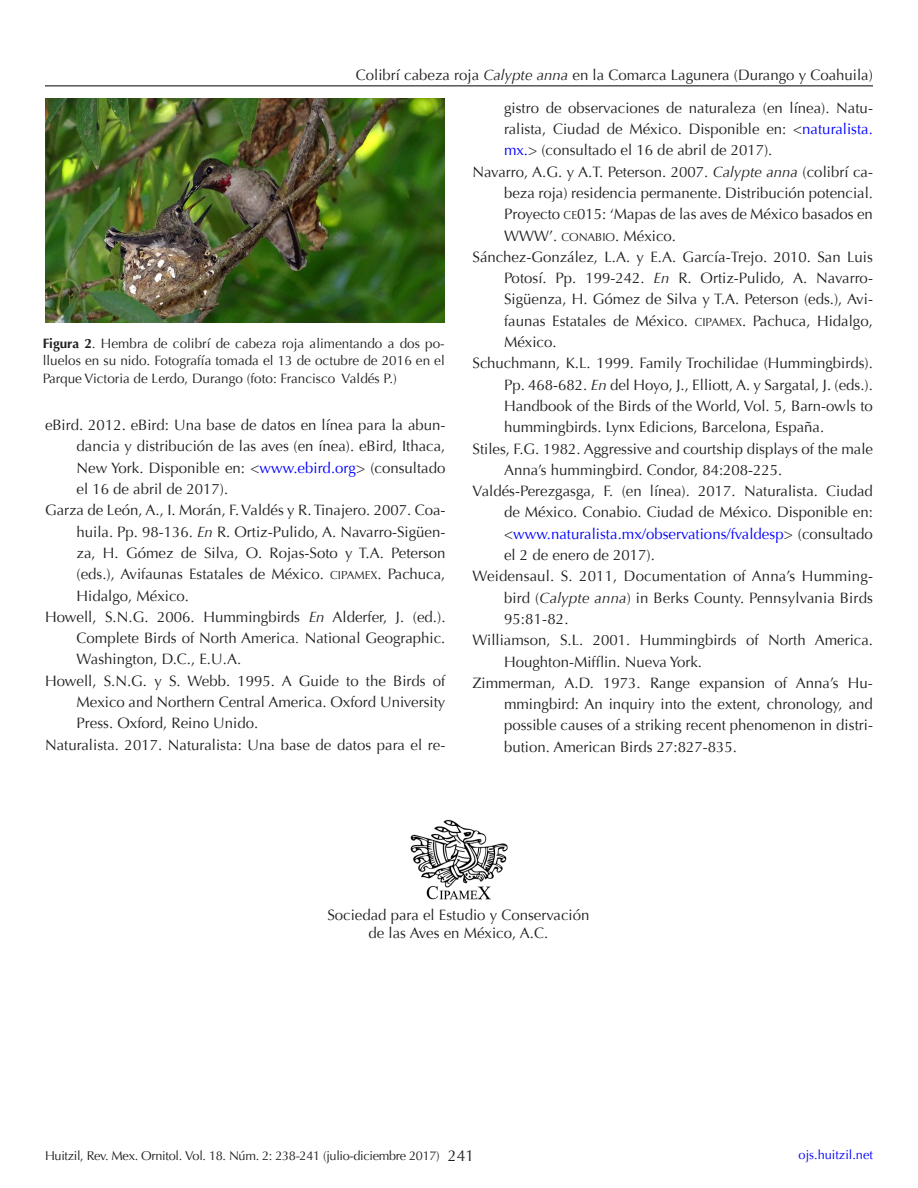
<style>
.page{position:relative;width:918px;height:1188px;background:#fff}
.page>*{position:absolute;margin:0;border:0;box-sizing:border-box;transform-origin:0 0}
.referencias{font:15px/21.3px "Optima";color:#231f20;text-align:justify}
.pies_de_figura{font:13.5px/17.2px "Optima";color:#231f20;text-align:justify}
.t1{font:12.75px "Optima";letter-spacing:-.025em;color:#231f20}
.t2{font:12.75px "Optima";color:#00f}
.s1{font-style:italic}
.s2{font-weight:700}
.s3{color:#00f}
.s4{font-size:11.55px}
.s5{font-size:15.75px}
</style>
<div class="page">
<hr style="left:45px;top:86px;width:828px;height:1px;background:#000">
<img style="left:45px;top:99px;width:400px;height:224px">
<img style="left:410px;top:819px;width:98px;height:81px">
<p class="referencias" style="left:356px;top:65px;width:519px">Colibrí cabeza roja <span class="s1">Calypte anna</span> en la Comarca Lagunera (Durango y Coahuila)</p>
<p class="pies_de_figura" style="left:43px;top:335px;width:403px"><span class="s2">Figura 2</span>. Hembra de colibrí de cabeza roja alimentando a dos po&shy;lluelos en su nido. Fotografía tomada el 13 de octubre de 2016 en el Parque Victoria de Lerdo, Durango (foto: Francisco Valdés P.)</p>
<p class="referencias" style="left:76px;top:415px;width:371px;text-indent:-32px">eBird. 2012. eBird: Una base de datos en línea para la abun&shy;dancia y distribución de las aves (en ínea). eBird, Ithaca, New York. Disponible en: &lt;<span class="s3">www.ebird.org</span>&gt; (consultado el 16 de abril de 2017).</p>
<p class="referencias" style="left:76px;top:500px;width:371px;text-indent:-32px">Garza de León, A., I. Morán, F. Valdés y R. Tinajero. 2007. Coa&shy;huila. Pp. 98-136. <span class="s1">En</span> R. Ortiz-Pulido, A. Navarro-Sigüen&shy;za, H. Gómez de Silva, O. Rojas-Soto y T.A. Peterson (eds.), Avifaunas Estatales de México. <span class="s4">CIPAMEX</span>. Pachuca, Hidalgo, México.</p>
<p class="referencias" style="left:76px;top:606px;width:371px;text-indent:-32px">Howell, S.N.G. 2006. Hummingbirds <span class="s1">En</span> Alderfer, J. (ed.).<br>Complete Birds of North America<span class="s1">.</span> National Geographic.<br>Washington, D.C., E.U.A.</p>
<p class="referencias" style="left:76px;top:670px;width:370px;text-indent:-32px">Howell, S.N.G. y S. Webb. 1995. A Guide to the Birds of Mexico and Northern Central America. Oxford University Press. Oxford, Reino Unido.</p>
<p class="referencias" style="left:45px;top:734px;width:401px">Naturalista. 2017. Naturalista: Una base de datos para el re-</p>
<p class="referencias" style="left:504px;top:97px;width:371px">gistro de observaciones de naturaleza (en línea). Natu&shy;ralista, Ciudad de México. Disponible en: &lt;<span class="s3">naturalista. mx.</span>&gt; (consultado el 16 de abril de 2017).</p>
<p class="referencias" style="left:504px;top:161px;width:371px;text-indent:-32px">Navarro, A.G. y A.T. Peterson. 2007. <span class="s1">Calypte anna</span> (colibrí ca&shy;beza roja) residencia permanente. Distribución potencial.<br>Proyecto <span class="s4">CE</span>015: ‘Mapas de las aves de México basados en WWW’. <span class="s4">CONABIO</span>. México.</p>
<p class="referencias" style="left:504px;top:246px;width:371px;text-indent:-32px">Sánchez-González, L.A. y E.A. García-Trejo. 2010. San Luis Potosí. Pp. 199-242. <span class="s1">En</span> R. Ortiz-Pulido, A. Navarro-Sigüenza, H. Gómez de Silva y T.A. Peterson (eds.), Avi&shy;faunas Estatales de México. <span class="s4">CIPAMEX</span>. Pachuca, Hidalgo, México.</p>
<p class="referencias" style="left:504px;top:353px;width:370px;text-indent:-32px">Schuchmann, K.L. 1999. Family Trochilidae (Hummingbirds).<br>Pp. 468-682. <span class="s1">En</span> del Hoyo, J., Elliott, A. y Sargatal, J. (eds.).<br>Handbook of the Birds of the World, Vol. 5, Barn-owls to hummingbirds. Lynx Edicions, Barcelona, España.</p>
<p class="referencias" style="left:504px;top:438px;width:371px;text-indent:-32px">Stiles, F.G. 1982. Aggressive and courtship displays of the male<br>Anna’s hummingbird. Condor, 84:208-225.</p>
<p class="referencias" style="left:504px;top:481px;width:371px;text-indent:-32px">Valdés-Perezgasga, F. (en línea). 2017. Naturalista. Ciudad de México. Conabio. Ciudad de México. Disponible en: &lt;<span class="s3">www.naturalista.mx/observations/fvaldesp</span>&gt; (consultado el 2 de enero de 2017).</p>
<p class="referencias" style="left:504px;top:566px;width:371px;text-indent:-32px">Weidensaul. S. 2011, Documentation of Anna’s Humming&shy;bird (<span class="s1">Calypte anna</span>) in Berks County. Pennsylvania Birds 95:81-82.</p>
<p class="referencias" style="left:504px;top:630px;width:371px;text-indent:-32px">Williamson, S.L. 2001. Hummingbirds of North America.<br>Houghton-Mifflin. Nueva York.</p>
<p class="referencias" style="left:504px;top:672px;width:371px;text-indent:-32px">Zimmerman, A.D. 1973. Range expansion of Anna’s Hu&shy;mmingbird: An inquiry into the extent, chronology, and possible causes of a striking recent phenomenon in distri&shy;bution. American Birds 27:827-835.</p>
<p class="referencias" style="left:327px;top:906px;width:264px;line-height:18px;text-align:center">Sociedad para el Estudio y Conservación de las Aves en México, A.C.</p>
<p class="t1" style="left:45px;top:1148px;width:431px">Huitzil, Rev. Mex. Ornitol. Vol. 18. Núm. 2: 238-241 (julio-diciembre 2017) <span class="s5">241</span></p>
<p class="t2" style="left:799px;top:1147px;width:76px">ojs.huitzil.net</p>
</div>
